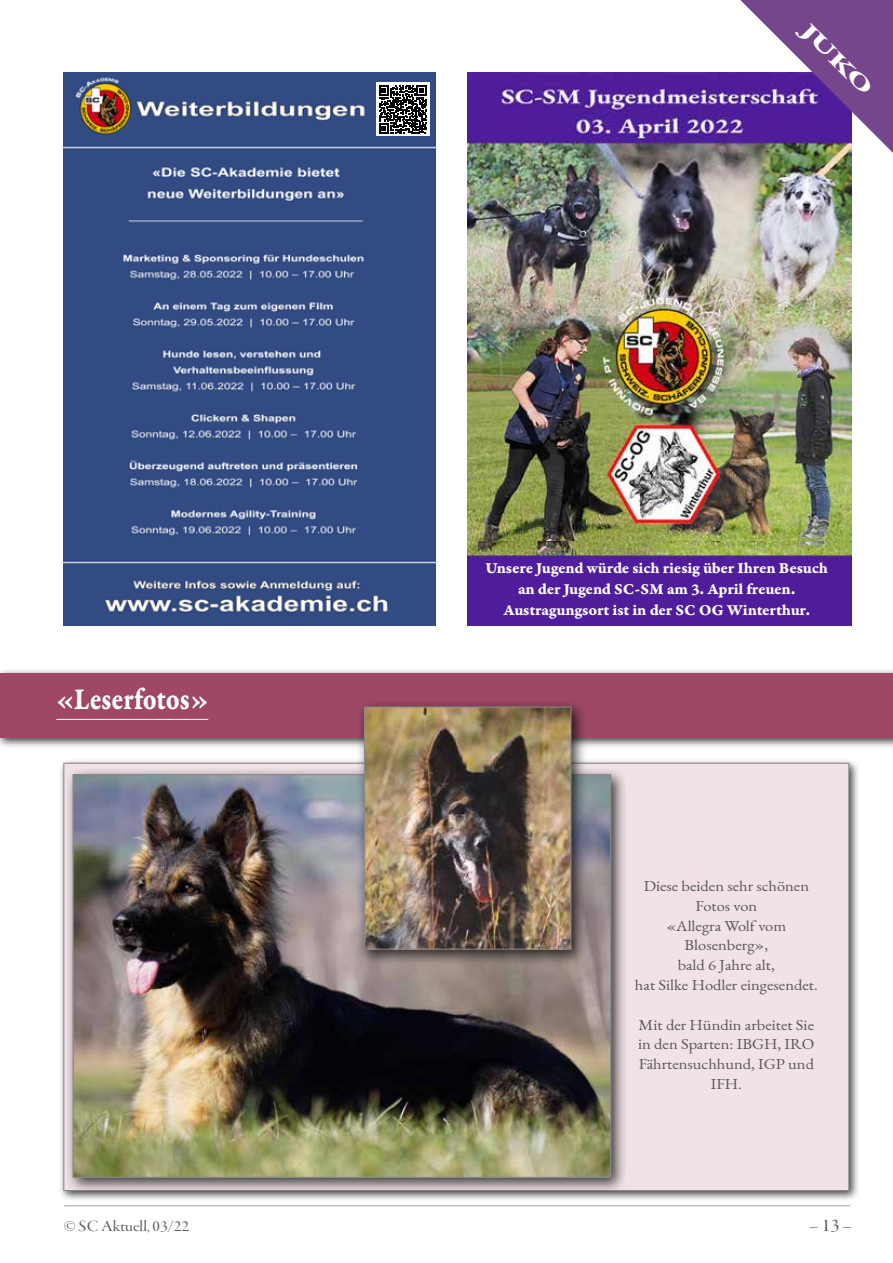
<style>
.page{position:relative;width:893px;height:1263px;background:#fff}
.page>*{position:absolute;margin:0;border:0;box-sizing:border-box;transform-origin:0 0}
.t1{font:32.4px "Garamond Premr Pro Bd Capt";color:#fff;scale:.79 1}
.t2{font:800 21.75px "EB Garamond";color:#fff;scale:1.6 1}
.t3{font:18.9px "Garamond Premr Pro Disp";color:#58585a;scale:1.11 1}
.t4{font:16.2px/21px "Garamond Premr Pro Bd Capt";letter-spacing:-.01em;color:#fff;text-align:center}
.t5{font:16.2px "Garamond Premr Pro Disp";color:#58585a;scale:1.11 1}
.t6{font:14.85px/19.8px "EB Garamond";color:#58585a;text-align:center;scale:1.11 1}
</style>
<div class="page">
<hr style="left:64px;top:1205px;width:786px;height:1px;background:#a1a2a4">
<img style="left:468px;top:72px;width:384px;height:470px">
<img style="left:468px;top:542px;width:384px;height:83px">
<div style="left:58px;top:758px;width:802px;height:444px;background:#000;opacity:.75"></div>
<div style="left:64px;top:763px;width:785px;height:428px;background:#f0e2e6;border:1px solid #87888a"></div>
<div style="left:0;top:668px;width:893px;height:81px;background:#000;opacity:.75"></div>
<div style="left:0;top:673px;width:893px;height:65px;background:#9e4865"></div>
<hr style="left:56px;top:719px;width:152px;height:1px;background:#fff">
<div style="left:65px;top:766px;width:563px;height:428px;background:#000;opacity:.75"></div>
<img style="left:75px;top:776px;width:534px;height:400px">
<div style="left:356px;top:699px;width:232px;height:267px;background:#000;opacity:.75"></div>
<img style="left:366px;top:708px;width:203px;height:240px">
<div style="left:364px;top:706px;width:207px;height:244px;border:1px solid #87888a"></div>
<img style="left:64px;top:72px;width:372px;height:553px">
<svg style="left:740px;top:0;width:153px;height:153px"></svg>
<div style="left:376px;top:82px;width:53px;height:54px;background:#fff"></div>
<svg style="left:379px;top:86px;width:48px;height:48px"></svg>
<h2 class="t2" style="left:816px;top:16px;width:58px;rotate:45deg">JUKO</h2>
<h1 class="t1" style="left:56px;top:679px;width:194px">«Leserfotos»</h1>
<p class="t4" style="left:485px;top:558px;width:344px">Unsere Jugend würde sich riesig über Ihren Besuch an der Jugend SC-SM am 3. April freuen.<br>Austragungsort ist in der SC OG Winterthur.</p>
<p class="t6" style="left:635px;top:876px;width:166px">Diese beiden sehr schönen<br>Fotos von<br>«Allegra Wolf vom<br>Blosenberg»,<br>bald 6 Jahre alt,<br>hat Silke Hodler eingesendet.</p>
<p class="t6" style="left:638px;top:1015px;width:160px">Mit der Hündin arbeitet Sie in den Sparten: IBGH, IRO<br>Fährtensuchhund, IGP und<br>IFH.</p>
<p class="t5" style="left:64px;top:1218px;width:115px">© SC Aktuell, 03/22</p>
<p class="t3" style="left:809px;top:1215px;width:40px">– 13 –</p>
</div>
